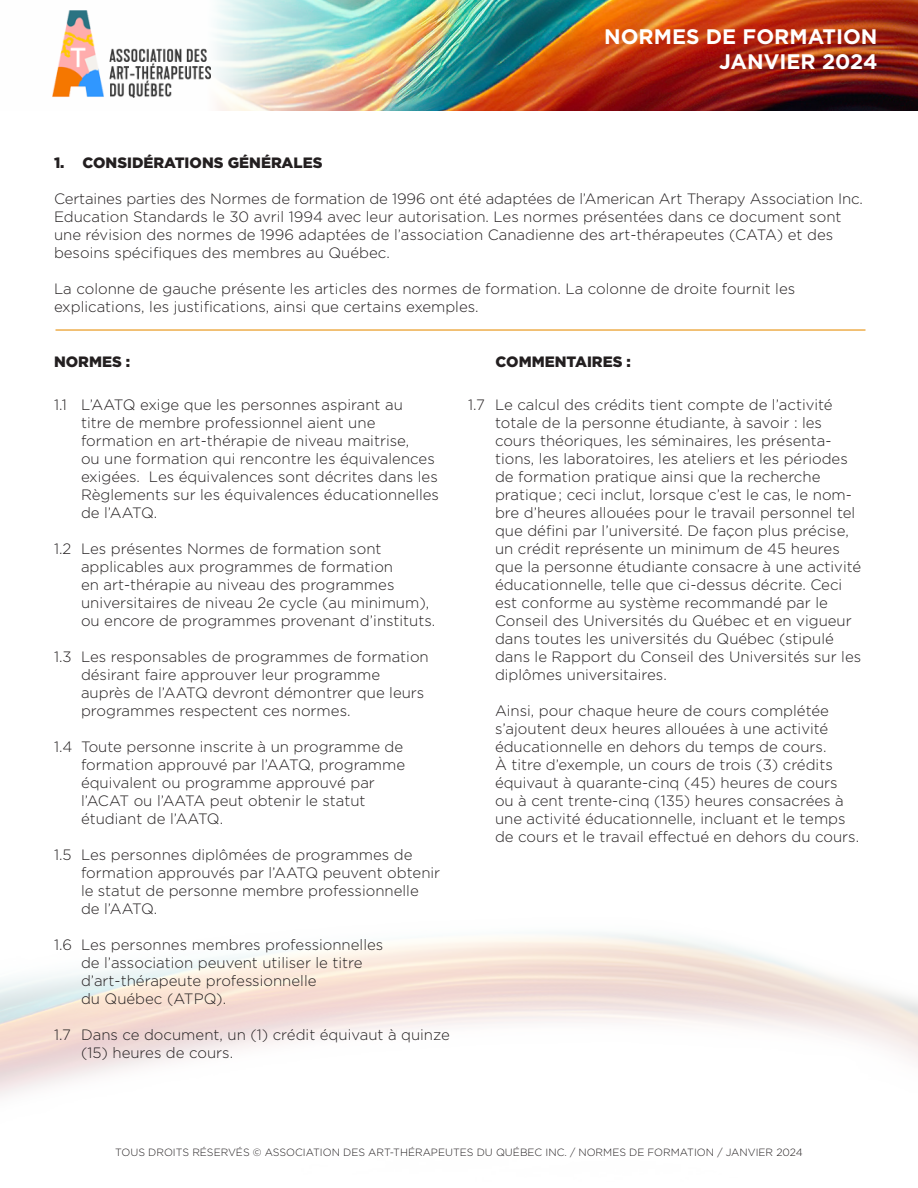
<style>
.page{position:relative;width:918px;height:1188px;background:#fff}
.page>*{position:absolute;margin:0;border:0;box-sizing:border-box;transform-origin:0 0}
.t1{font:700 21px/25.2px "Gotham";color:#fff;text-align:right}
.PARA_1{font:300 15px/18px "Gotham";color:#231f20}
.PARA_1-2{font:900 15px "Gotham";color:#231f20}
.t2{font:300 10.5px "Gotham";color:#231f20}
</style>
<div class="page">
<img style="left:52px;top:0;width:866px;height:110px">
<img style="left:53px;top:11px;width:158px;height:86px">
<hr style="left:56px;top:329px;width:810px;height:2px;background:#eead4b">
<h1 class="t1" style="left:604px;top:24px;width:275px">NORMES DE FORMATION<br>JANVIER 2024</h1>
<p class="PARA_1-2" style="left:54px;top:152px;width:270px">1. CONSIDÉRATIONS GÉNÉRALES</p>
<p class="PARA_1" style="left:54px;top:189px;width:811px">Certaines parties des Normes de formation de 1996 ont été adaptées de l’American Art Therapy Association Inc.<br>Education Standards le 30 avril 1994 avec leur autorisation. Les normes présentées dans ce document sont une révision des normes de 1996 adaptées de l’association Canadienne des art-thérapeutes (CATA) et des besoins spécifiques des membres au Québec.</p>
<p class="PARA_1" style="left:54px;top:279px;width:743px">La colonne de gauche présente les articles des normes de formation. La colonne de droite fournit les explications, les justifications, ainsi que certains exemples.</p>
<p class="PARA_1-2" style="left:54px;top:352px;width:78px">NORMES :</p>
<p class="PARA_1-2" style="left:496px;top:352px;width:137px">COMMENTAIRES :</p>
<p class="PARA_1" style="left:81px;top:396px;width:360px;text-indent:-27px">1.1 L’AATQ exige que les personnes aspirant au<br>titre de membre professionnel aient une formation en art-thérapie de niveau maitrise,<br>ou une formation qui rencontre les équivalences exigées. Les équivalences sont décrites dans les Règlements sur les équivalences éducationnelles de l’AATQ.</p>
<p class="PARA_1" style="left:81px;top:540px;width:356px;text-indent:-27px">1.2 Les présentes Normes de formation sont applicables aux programmes de formation<br>en art-thérapie au niveau des programmes universitaires de niveau 2e cycle (au minimum), ou encore de programmes provenant d’instituts.</p>
<p class="PARA_1" style="left:81px;top:648px;width:349px;text-indent:-27px">1.3 Les responsables de programmes de formation désirant faire approuver leur programme auprès de l’AATQ devront démontrer que leurs programmes respectent ces normes.</p>
<p class="PARA_1" style="left:81px;top:738px;width:326px;text-indent:-27px">1.4 Toute personne inscrite à un programme de formation approuvé par l’AATQ, programme équivalent ou programme approuvé par l’ACAT ou l’AATA peut obtenir le statut étudiant de l’AATQ.</p>
<p class="PARA_1" style="left:81px;top:846px;width:361px;text-indent:-27px">1.5 Les personnes diplômées de programmes de formation approuvés par l’AATQ peuvent obtenir le statut de personne membre professionnelle de l’AATQ.</p>
<p class="PARA_1" style="left:81px;top:936px;width:304px;text-indent:-27px">1.6 Les personnes membres professionnelles de l’association peuvent utiliser le titre d’art-thérapeute professionnelle<br>du Québec (ATPQ).</p>
<p class="PARA_1" style="left:54px;top:1026px;width:398px">1.7 Dans ce document, un (1) crédit équivaut à quinze</p>
<p class="PARA_1" style="left:81px;top:1044px;width:154px">(15) heures de cours.</p>
<p class="PARA_1" style="left:495px;top:396px;width:368px;text-indent:-27px">1.7 Le calcul des crédits tient compte de l’activité totale de la personne étudiante, à savoir : les cours théoriques, les séminaires, les présenta&shy;tions, les laboratoires, les ateliers et les périodes de formation pratique ainsi que la recherche pratique ; ceci inclut, lorsque c’est le cas, le nom&shy;bre d’heures allouées pour le travail personnel tel que défini par l’université. De façon plus précise, un crédit représente un minimum de 45 heures que la personne étudiante consacre à une activité éducationnelle, telle que ci-dessus décrite. Ceci est conforme au système recommandé par le Conseil des Universités du Québec et en vigueur dans toutes les universités du Québec (stipulé dans le Rapport du Conseil des Universités sur les diplômes universitaires.</p>
<p class="PARA_1" style="left:495px;top:702px;width:366px">Ainsi, pour chaque heure de cours complétée s’ajoutent deux heures allouées à une activité éducationnelle en dehors du temps de cours.<br>À titre d’exemple, un cours de trois (3) crédits équivaut à quarante-cinq (45) heures de cours ou à cent trente-cinq (135) heures consacrées à une activité éducationnelle, incluant et le temps de cours et le travail effectué en dehors du cours.</p>
<p class="t2" style="left:115px;top:1146px;width:689px">TOUS DROITS RÉSERVÉS © ASSOCIATION DES ART-THÉRAPEUTES DU QUÉBEC INC. / NORMES DE FORMATION / JANVIER 2024</p>
</div>
